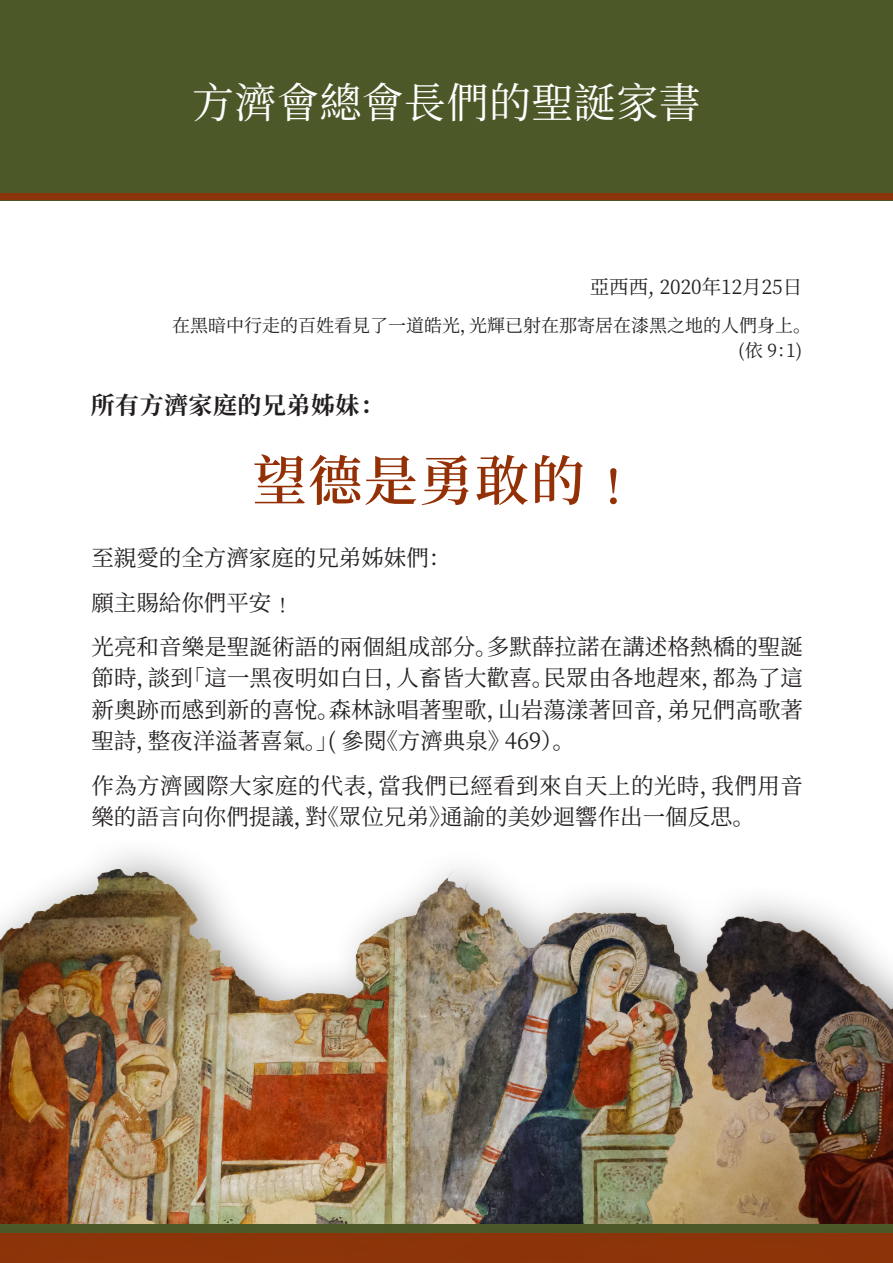
<style>
.page{position:relative;width:893px;height:1263px;background:#fff}
.page>*{position:absolute;margin:0;border:0;box-sizing:border-box;transform-origin:0 0}
.t1{font:600 54px "Noto Serif SC";letter-spacing:.03em;color:#943006}
.t2{font:42px "Noto Serif SC";letter-spacing:.01em;color:#fff}
.Natale2020_Paragraph{font:700 24px "Noto Serif SC";letter-spacing:.02em;color:#231f20}
.Natale2020_Paragraph-2{font:22.5px/31.5px "Noto Serif SC";color:#231f20;text-align:justify}
.Natale2020_Paragraph-3{font:22.5px/31.5px "Noto Serif SC";letter-spacing:.02em;color:#231f20}
.t3{font:19.5px "Noto Serif SC";color:#231f20}
.t4{font:18px "Noto Serif SC";color:#231f20}
</style>
<div class="page">
<div style="left:0;top:0;width:893px;height:201px;background:#4c5828"></div>
<img style="left:0;top:870px;width:893px;height:355px">
<div style="left:0;top:1225px;width:893px;height:38px;background:#4c5828"></div>
<div style="left:0;top:1233px;width:893px;height:30px;background:#8d3409"></div>
<div style="left:0;top:193px;width:893px;height:7px;background:#8c3409"></div>
<p class="t2" style="left:192px;top:79px;width:510px">方濟會總會長們的聖誕家書</p>
<p class="t3" style="left:590px;top:276px;width:214px">亞西西, 2020年12月25日</p>
<p class="t4" style="left:172px;top:315px;width:640px">在黑暗中行走的百姓看見了一道皓光，光輝已射在那寄居在漆黑之地的人們身上。</p>
<p class="t4" style="left:738px;top:340px;width:66px">(依 9：1)</p>
<p class="Natale2020_Paragraph" style="left:91px;top:391px;width:295px">所有方濟家庭的兄弟姊妹：</p>
<p class="t1" style="left:253px;top:450px;width:389px">望德是勇敢的﹗</p>
<p class="Natale2020_Paragraph-2" style="left:91px;top:543px;width:361px">至親愛的全方濟家庭的兄弟姊妹們：</p>
<p class="Natale2020_Paragraph-2" style="left:91px;top:587px;width:204px">願主賜給你們平安﹗</p>
<p class="Natale2020_Paragraph-2" style="left:91px;top:631px;width:713px">光亮和音樂是聖誕術語的兩個組成部分。多默薛拉諾在講述格熱橋的聖誕節時，談到「這一黑夜明如白日，人畜皆大歡喜。民眾由各地趕來，都為了這新奧跡而感到新的喜悅。森林詠唱著聖歌，山岩蕩漾著回音，弟兄們高歌著聖詩，整夜洋溢著喜氣。」( 參閱《方濟典泉》469）。</p>
<p class="Natale2020_Paragraph-3" style="left:91px;top:770px;width:713px">作為方濟國際大家庭的代表，當我們已經看到來自天上的光時，我們用音樂的語言向你們提議，對《眾位兄弟》通諭的美妙迴響作出一個反思。</p>
</div>
